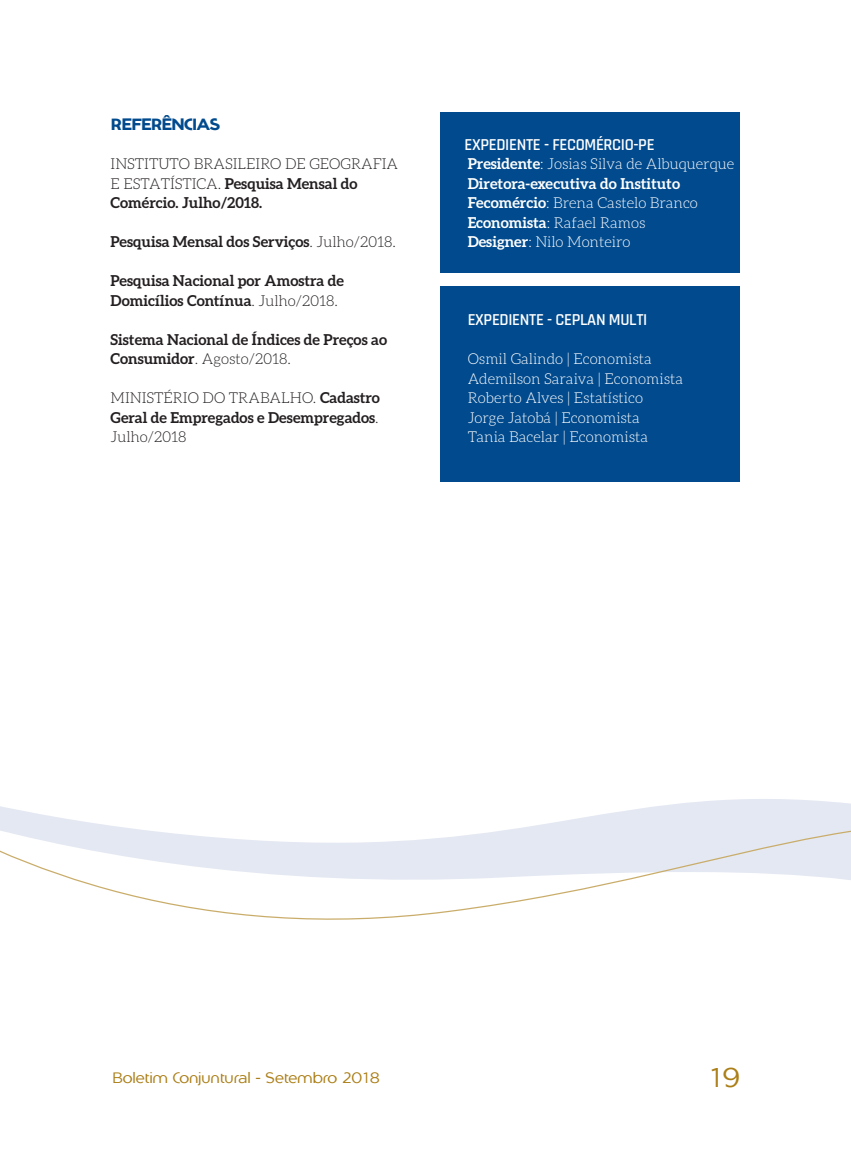
<style>
.page{position:relative;width:851px;height:1149px;background:#fff}
.page>*{position:absolute;margin:0;border:0;box-sizing:border-box;transform-origin:0 0}
.t1{font:27px "Comercio Sans";color:#ab7e16}
.corpoParagrafo{font:600 16.5px "Rajdhani";letter-spacing:-.02em;color:#fff}
.corpoParagrafo-2{font:700 16.5px "Comercio Sans";letter-spacing:-.035em;color:#004a8d}
.corpoParagrafo-3{font:700 15px/19.5px "Aleo";color:#231f20}
.corpoParagrafo-4{font:300 15px "Aleo";color:#fff}
.corpoParagrafo-5{font:300 15px/19.5px "Aleo";color:#231f20}
.corpoParagrafo-6{font:700 15px/19.5px "Aleo";color:#fff}
.t2{font:15px "Comercio Sans";letter-spacing:-.015em;color:#ab7e16}
.s1{font-weight:700}
.s2{font-weight:300}
</style>
<div class="page">
<div style="left:440px;top:286px;width:300px;height:195px;background:#004a8d"></div>
<div style="left:440px;top:112px;width:300px;height:160px;background:#004a8d"></div>
<svg style="left:0;top:799px;width:850px;height:121px"></svg>
<p class="corpoParagrafo-2" style="left:111px;top:115px;width:111px">REFERÊNCIAS</p>
<p class="corpoParagrafo-5" style="left:111px;top:154px;width:289px">INSTITUTO BRASILEIRO DE GEOGRAFIA<br>E ESTATÍSTICA. <span class="s1">Pesquisa Mensal do<br>Comércio. Julho/2018.</span></p>
<p class="corpoParagrafo-3" style="left:111px;top:232px;width:287px">Pesquisa Mensal dos Serviços<span class="s2">. Julho/2018.</span></p>
<p class="corpoParagrafo-3" style="left:111px;top:271px;width:235px">Pesquisa Nacional por Amostra de<br>Domicílios Contínua<span class="s2">. Julho/2018.</span></p>
<p class="corpoParagrafo-3" style="left:111px;top:329px;width:278px">Sistema Nacional de Índices de Preços ao<br>Consumidor<span class="s2">. Agosto/2018.</span></p>
<p class="corpoParagrafo-3" style="left:111px;top:388px;width:271px;text-align:justify"><span class="s2">MINISTÉRIO DO TRABALHO.</span> Cadastro Geral de Empregados e Desempregados<span class="s2">.<br>Julho/2018</span></p>
<p class="corpoParagrafo" style="left:464px;top:134px;width:191px">EXPEDIENTE - FECOMÉRCIO-PE</p>
<p class="corpoParagrafo-4" style="left:467px;top:156px;width:268px"><span class="s1">Presidente</span>: Josias Silva de Albuquerque</p>
<p class="corpoParagrafo-6" style="left:467px;top:173px;width:231px">Diretora-executiva do Instituto<br>Fecomércio<span class="s2">: Brena Castelo Branco</span></p>
<p class="corpoParagrafo-4" style="left:467px;top:214px;width:179px"><span class="s1">Economista</span>: Rafael Ramos</p>
<p class="corpoParagrafo-4" style="left:467px;top:234px;width:164px"><span class="s1">Designer</span>: Nilo Monteiro</p>
<p class="corpoParagrafo" style="left:467px;top:310px;width:181px">EXPEDIENTE - CEPLAN MULTI</p>
<p class="corpoParagrafo-4" style="left:467px;top:351px;width:186px">Osmil Galindo | Economista</p>
<p class="corpoParagrafo-4" style="left:467px;top:370px;width:217px">Ademilson Saraiva | Economista</p>
<p class="corpoParagrafo-4" style="left:467px;top:390px;width:177px">Roberto Alves | Estatístico</p>
<p class="corpoParagrafo-4" style="left:467px;top:409px;width:174px">Jorge Jatobá | Economista</p>
<p class="corpoParagrafo-4" style="left:467px;top:429px;width:182px">Tania Bacelar | Economista</p>
<p class="t2" style="left:112px;top:1068px;width:269px">Boletim Conjuntural - Setembro 2018</p>
<h1 class="t1" style="left:705px;top:1062px;width:36px">19</h1>
</div>
